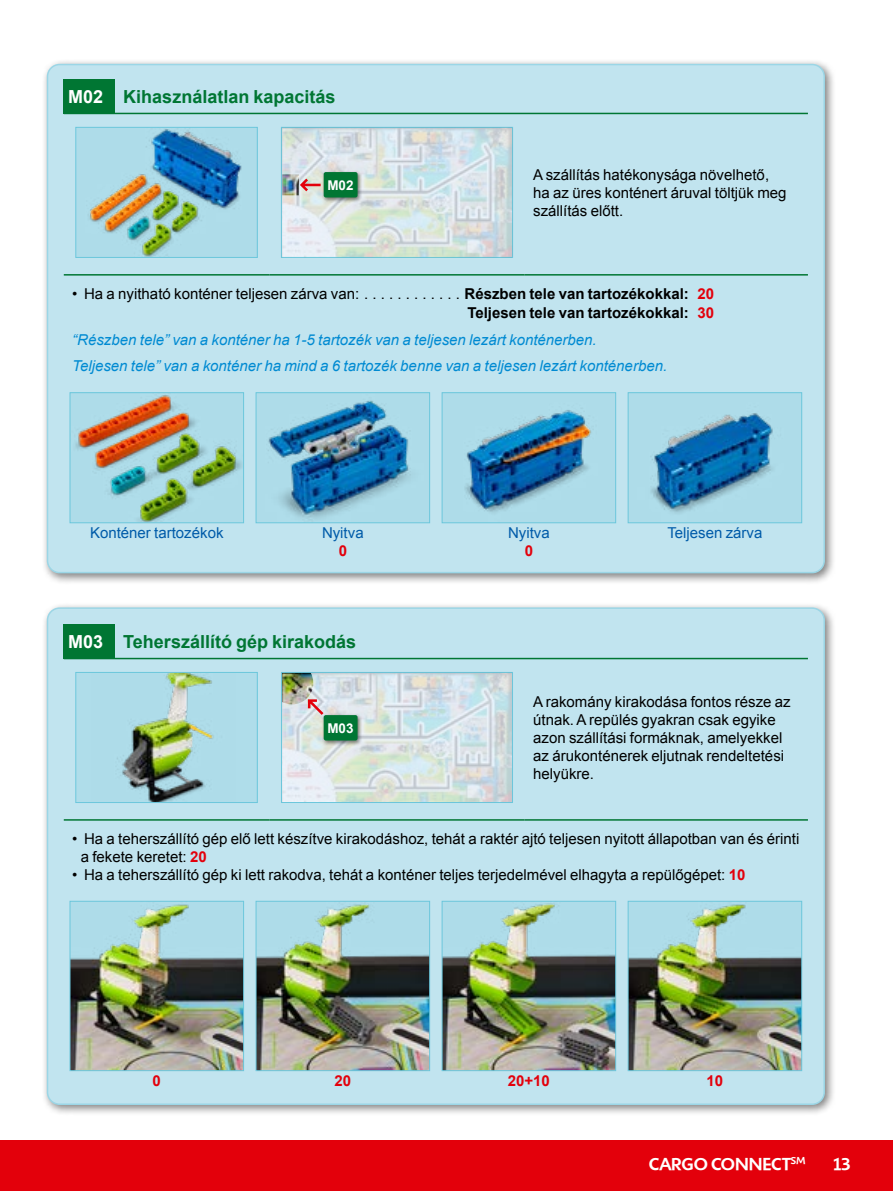
<style>
.page{position:relative;width:893px;height:1191px;background:#fff}
.page>*{position:absolute;margin:0;border:0;box-sizing:border-box;transform-origin:0 0}
.t1{font:700 18px "Arial";color:#007633}
.t2{font:500 18px "Shinn RR";color:#fff}
.t3{font:15px/18px "Arial";color:#000}
.t4{font:italic 15px/26.5px "Arial";color:#008ad2}
.t5{font:700 15px/19.5px "Arial";color:#000}
.t6{font:15px "Arial";color:#005ba9}
.t7{font:700 15px "Arial";color:#e3000b}
.t8{font:700 13.5px "Arial";color:#fff}
.s1{color:#fff}
.s2{color:#e3000b}
.s3{font-weight:700;color:#e3000b}
</style>
<div class="page">
<div style="left:0;top:1140px;width:893px;height:51px;background:#e3000b"></div>
<div style="left:42px;top:59px;width:794px;height:525px;background:#000;opacity:.5"></div>
<div style="left:48px;top:65px;width:776px;height:507px;background:#c1e4ef;border-radius:12px"></div>
<div style="left:64px;top:79px;width:51px;height:34px;background:#007633"></div>
<hr style="left:64px;top:113px;width:51px;height:1px;background:#007633">
<hr style="left:115px;top:113px;width:693px;height:1px;background:#007633">
<hr style="left:64px;top:274px;width:205px;height:1px;background:#007633">
<hr style="left:269px;top:274px;width:256px;height:1px;background:#007633">
<hr style="left:525px;top:274px;width:283px;height:1px;background:#007633">
<img style="left:77px;top:129px;width:179px;height:127px">
<div style="left:75px;top:127px;width:183px;height:131px;border:1px solid #6cc7dc"></div>
<svg style="left:283px;top:129px;width:228px;height:127px;background:#d6e0e1"></svg>
<div style="left:322px;top:170px;width:41px;height:32px;background:#000;opacity:.5"></div>
<div style="left:324px;top:172px;width:34px;height:25px;background:#007633;border-radius:2px"></div>
<div style="left:281px;top:127px;width:232px;height:131px;border:1px solid #6cc7dc"></div>
<img style="left:72px;top:394px;width:170px;height:127px">
<div style="left:70px;top:392px;width:174px;height:131px;border:1px solid #6cc7dc"></div>
<img style="left:258px;top:394px;width:170px;height:127px">
<div style="left:256px;top:392px;width:174px;height:131px;border:1px solid #6cc7dc"></div>
<img style="left:444px;top:394px;width:170px;height:127px">
<div style="left:442px;top:392px;width:174px;height:131px;border:1px solid #6cc7dc"></div>
<img style="left:630px;top:394px;width:170px;height:127px">
<div style="left:628px;top:392px;width:174px;height:131px;border:1px solid #6cc7dc"></div>
<div style="left:42px;top:602px;width:794px;height:513px;background:#000;opacity:.5"></div>
<div style="left:48px;top:608px;width:776px;height:496px;background:#c1e4ef;border-radius:12px"></div>
<div style="left:64px;top:624px;width:51px;height:34px;background:#007633"></div>
<hr style="left:64px;top:658px;width:51px;height:1px;background:#007633">
<hr style="left:115px;top:658px;width:693px;height:1px;background:#007633">
<hr style="left:64px;top:819px;width:205px;height:1px;background:#007633">
<hr style="left:269px;top:819px;width:256px;height:1px;background:#007633">
<hr style="left:525px;top:819px;width:283px;height:1px;background:#007633">
<div style="left:76px;top:672px;width:181px;height:130px;background:#afddea"></div>
<img style="left:117px;top:674px;width:97px;height:127px">
<div style="left:75px;top:672px;width:183px;height:131px;border:1px solid #6cc7dc"></div>
<svg style="left:283px;top:674px;width:228px;height:127px;background:#d5dfdf"></svg>
<div style="left:322px;top:713px;width:41px;height:32px;background:#000;opacity:.5"></div>
<div style="left:324px;top:715px;width:34px;height:25px;background:#007633;border-radius:2px"></div>
<div style="left:281px;top:672px;width:232px;height:131px;border:1px solid #6cc7dc"></div>
<img style="left:72px;top:903px;width:170px;height:166px">
<div style="left:70px;top:901px;width:174px;height:170px;border:1px solid #6cc7dc"></div>
<img style="left:258px;top:903px;width:170px;height:166px">
<div style="left:256px;top:901px;width:174px;height:170px;border:1px solid #6cc7dc"></div>
<img style="left:444px;top:903px;width:170px;height:166px">
<div style="left:442px;top:901px;width:174px;height:170px;border:1px solid #6cc7dc"></div>
<img style="left:630px;top:903px;width:170px;height:166px">
<div style="left:628px;top:901px;width:174px;height:170px;border:1px solid #6cc7dc"></div>
<p class="t1" style="left:68px;top:85px;width:269px"><span class="s1">M02</span> Kihasználatlan kapacitás</p>
<p class="t8" style="left:327px;top:175px;width:28px">M02</p>
<p class="t3" style="left:533px;top:166px;width:255px">A szállítás hatékonysága növelhető, ha az üres konténert áruval töltjük meg szállítás előtt.</p>
<p class="t3" style="left:72px;top:284px;width:293px">• Ha a nyitható konténer teljesen zárva van:.............</p>
<p class="t5" style="left:465px;top:284px;width:251px">Részben tele van tartozékokkal: <span class="s2">20<br></span>Teljesen tele van tartozékokkal: <span class="s2">30</span></p>
<p class="t4" style="left:72px;top:326px;width:596px">“Részben tele” van a konténer ha 1-5 tartozék van a teljesen lezárt konténerben.<br>Teljesen tele” van a konténer ha mind a 6 tartozék benne van a teljesen lezárt konténerben.</p>
<p class="t6" style="left:90px;top:523px;width:135px">Konténer tartozékok</p>
<p class="t6" style="left:322px;top:523px;width:43px">Nyitva</p>
<p class="t7" style="left:339px;top:541px;width:10px">0</p>
<p class="t1" style="left:68px;top:630px;width:290px"><span class="s1">M03</span> Teherszállító gép kirakodás</p>
<p class="t8" style="left:327px;top:718px;width:28px">M03</p>
<p class="t6" style="left:508px;top:523px;width:43px">Nyitva</p>
<p class="t7" style="left:525px;top:541px;width:10px">0</p>
<p class="t6" style="left:667px;top:523px;width:97px">Teljesen zárva</p>
<p class="t3" style="left:533px;top:693px;width:259px">A rakomány kirakodása fontos része az útnak. A repülés gyakran csak egyike azon szállítási formáknak, amelyekkel az árukonténerek eljutnak rendeltetési helyükre.</p>
<p class="t3" style="left:81px;top:829px;width:720px;text-indent:-9px">• Ha a teherszállító gép elő lett készítve kirakodáshoz, tehát a raktér ajtó teljesen nyitott állapotban van és érinti a fekete keretet: <span class="s3">20</span></p>
<p class="t3" style="left:72px;top:865px;width:675px">• Ha a teherszállító gép ki lett rakodva, tehát a konténer teljes terjedelmével elhagyta a repülőgépet: <span class="s3">10</span></p>
<p class="t7" style="left:153px;top:1071px;width:10px">0</p>
<p class="t7" style="left:334px;top:1071px;width:18px">20</p>
<p class="t7" style="left:508px;top:1071px;width:44px">20+10</p>
<p class="t7" style="left:707px;top:1071px;width:18px">10</p>
<p class="t2" style="left:649px;top:1152px;width:158px">CARGO CONNECT<sup>SM</sup></p>
<p class="t2" style="left:834px;top:1152px;width:18px">13</p>
</div>
